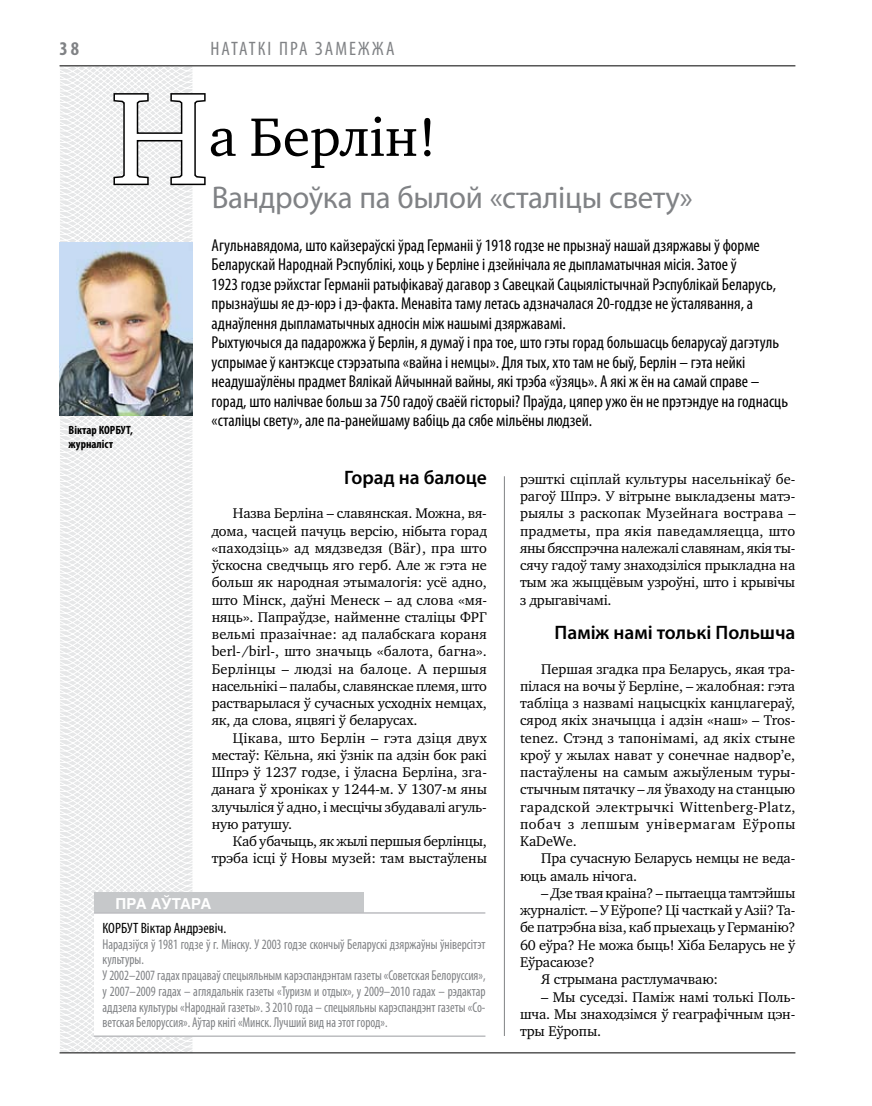
<style>
.page{position:relative;width:872px;height:1106px;background:#fff}
.page>*{position:absolute;margin:0;border:0;box-sizing:border-box;transform-origin:0 0}
.t1{font:132.6px "Charter C";color:#fff}
.t2{font:55.5px "Charter C";color:#000}
.t3{font:31.5px "Myriad Pro";letter-spacing:-.01em;color:#808285}
.t4{font:600 19.5px "Myriad Pro";color:#000}
.t5{font:condensed 19.5px "Myriad Pro";letter-spacing:.115em;color:#808285}
.t6{font:700 condensed 19.5px "Myriad Pro";color:#808285}
.t7{font:condensed 17.25px/19.5px "Myriad Pro";color:#000}
.t8{font:condensed 15px "Myriad Pro";color:#000}
.t9{font:700 15px "Helios";letter-spacing:-.045em;color:#fff}
.t10{font:14.4px/17.2px "Charter C";letter-spacing:-.01em;color:#000;text-align:justify}
.t11{font:condensed 14.25px/15.8px "Myriad Pro";color:#808285;scale:.9 1}
.t12{font:700 condensed 12px/13.5px "Myriad Pro";color:#000}
.s1{font-family:"Georgia"}
</style>
<div class="page">
<svg style="left:59px;top:65px;width:192px;height:989px"></svg>
<hr style="left:60px;top:1052px;width:735px;height:1px;background:#000">
<hr style="left:60px;top:65px;width:735px;height:1px;background:#000">
<hr style="left:504px;top:476px;width:1px;height:560px;background:#808285">
<svg style="left:112px;top:92px;width:95px;height:95px"></svg>
<div style="left:94px;top:892px;width:270px;height:23px;background:#c6c8ca"></div>
<div style="left:94px;top:913px;width:391px;height:123px;background:#fff"></div>
<hr style="left:94px;top:912px;width:391px;height:1px;background:#bcbdc0">
<hr style="left:94px;top:1035px;width:391px;height:2px;background:#bcbdc0">
<img style="left:60px;top:242px;width:133px;height:173px">
<h3 class="t6" style="left:60px;top:37px;width:21px">38</h3>
<h3 class="t5" style="left:210px;top:37px;width:186px">нататкі пра замежжа</h3>
<h1 class="t1" style="left:111px;top:65px;width:99px">Н</h1>
<h2 class="t2" style="left:208px;top:106px;width:230px">а Берлін!</h2>
<h3 class="t3" style="left:212px;top:178px;width:482px">Вандроўка па былой «сталіцы свету»</h3>
<p class="t7" style="left:212px;top:235px;width:578px">Агульнавядома, што кайзераўскі ўрад Германіі ў 1918 годзе не прызнаў нашай дзяржавы ў форме Беларускай Народнай Рэспублікі, хоць у Берліне і дзейнічала яе дыпламатычная місія. Затое ў<br>1923 годзе рэйхстаг Германіі ратыфікаваў дагавор з Савецкай Сацыялістычнай Рэспублікай Беларусь, прызнаўшы яе дэ-юрэ і дэ-факта. Менавіта таму летась адзначалася 20-годдзе не ўсталявання, а аднаўлення дыпламатычных адносін між нашымі дзяржавамі.<br>Рыхтуючыся да падарожжа ў Берлін, я думаў і пра тое, што гэты горад большасць беларусаў дагэтуль успрымае ў кантэксце стэрэатыпа «вайна і немцы». Для тых, хто там не быў, Берлін – гэта нейкі неадушаўлёны прадмет Вялікай Айчыннай вайны, які трэба «ўзяць». А які ж ён на самай справе – горад, што налічвае больш за 750 гадоў сваёй гісторыі? Праўда, цяпер ужо ён не прэтэндуе на годнасць «сталіцы свету», але па-ранейшаму вабіць да сябе мільёны людзей.</p>
<p class="t12" style="left:69px;top:423px;width:66px">Віктар КОРБУТ, журналіст</p>
<h3 class="t4" style="left:344px;top:465px;width:144px">Горад на балоце</h3>
<p class="t10" style="left:212px;top:505px;width:277px;text-indent:21px">Назва Берліна – славянская. Можна, вя&shy;дома, часцей пачуць версію, нібыта горад «паходзіць» ад мядзведзя (B<span class="s1">ä</span>r), пра што ўскосна сведчыць яго герб. Але ж гэта не больш як народная этымалогія: усё адно, што Мінск, даўні Менеск – ад слова «мя&shy;няць». Папраўдзе, найменне сталіцы ФРГ вельмі празаічнае: ад палабскага кораня berl-/birl-, што значыць «балота, багна».<br>Берлінцы – людзі на балоце. А першыя насельнікі – палабы, славянскае племя, што растварылася ў сучасных усходніх немцах, як, да слова, яцвягі ў беларусах.</p>
<p class="t10" style="left:212px;top:729px;width:277px;text-indent:21px">Цікава, што Берлін – гэта дзіця двух местаў: Кёльна, які ўзнік па адзін бок ракі Шпрэ ў 1237 годзе, і ўласна Берліна, зга&shy;данага ў хроніках у 1244-м. У 1307-м яны злучыліся ў адно, і месцічы збудавалі агуль&shy;ную ратушу.</p>
<p class="t10" style="left:212px;top:832px;width:277px;text-align:right">Каб убачыць, як жылі першыя берлінцы, трэба ісці ў Новы музей: там выстаўлены</p>
<p class="t9" style="left:115px;top:895px;width:97px">пра аўтара</p>
<p class="t8" style="left:103px;top:919px;width:125px">КОРБУТ Віктар Андрэевіч.</p>
<p class="t11" style="left:103px;top:936px;width:427px">Нарадзіўся ў 1981 годзе ў г. Мінску. У 2003 годзе скончыў Беларускі дзяржаўны ўніверсітэт культуры.<br>У 2002–2007 гадах працаваў спецыяльным карэспандэнтам газеты «Советская Белоруссия», у 2007–2009 гадах – аглядальнік газеты «Туризм и отдых», у 2009–2010 гадах – рэдактар аддзела культуры «Народнай газеты». З 2010 года – спецыяльны карэспандэнт газеты «Со&shy;ветская Белоруссия». Аўтар кнігі «Минск. Лучший вид на этот город».</p>
<p class="t10" style="left:520px;top:470px;width:277px">рэшткі сціплай культуры насельнікаў бе&shy;рагоў Шпрэ. У вітрыне выкладзены матэ&shy;рыялы з раскопак Музейнага вострава – прадметы, пра якія паведамляецца, што яны бясспрэчна належалі славянам, якія ты&shy;сячу гадоў таму знаходзіліся прыкладна на тым жа жыццёвым узроўні, што і крывічы з дрыгавічамі.</p>
<h3 class="t4" style="left:554px;top:620px;width:242px">Паміж намі толькі Польшча</h3>
<p class="t10" style="left:520px;top:660px;width:277px;text-align:left;text-indent:21px">Першая згадка пра Беларусь, якая тра-- пілася на вочы ў Берліне, – жалобная: гэта табліца з назвамі нацысцкіх канцлагераў, сярод якіх значыцца і адзін «наш» – Tros&shy;tenez. Стэнд з тапонімамі, ад якіх стыне кроў у жылах нават у сонечнае надвор’е, пастаўлены на самым ажыўленым туры&shy;стычным пятачку – ля ўваходу на станцыю гарадской электрычкі Wittenberg-Platz, побач з лепшым універмагам Еўропы KaDeWe.</p>
<p class="t10" style="left:520px;top:850px;width:277px;text-indent:21px">Пра сучасную Беларусь немцы не веда&shy;юць амаль нічога.</p>
<p class="t10" style="left:541px;top:884px;width:255px">– Дзе твая краіна? – пытаецца тамтэйшы</p>
<p class="t10" style="left:520px;top:901px;width:277px">журналіст. – У Еўропе? Ці часткай у Азіі? Та-</p>
<p class="t10" style="left:520px;top:919px;width:277px">бе патрэбна віза, каб прыехаць у Германію?</p>
<p class="t10" style="left:520px;top:936px;width:277px">60 еўра? Не можа быць! Хіба Беларусь не ў</p>
<p class="t10" style="left:520px;top:953px;width:76px">Еўрасаюзе?</p>
<p class="t10" style="left:541px;top:970px;width:178px">Я стрымана растлумачваю:</p>
<p class="t10" style="left:520px;top:988px;width:277px;text-indent:21px">– Мы суседзі. Паміж намі толькі Поль&shy;шча. Мы знаходзімся ў геаграфічным цэн&shy;тры Еўропы.</p>
</div>
